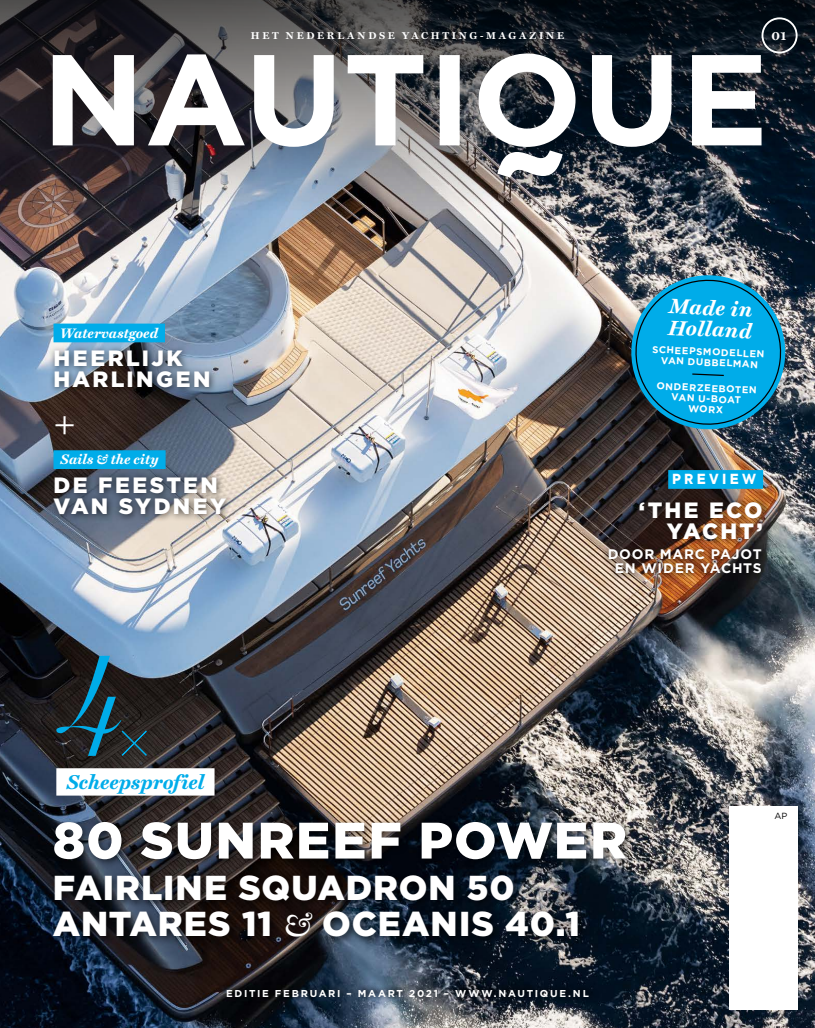
<style>
.page{position:relative;width:815px;height:1028px;background:#fff}
.page>*{position:absolute;margin:0;border:0;box-sizing:border-box;transform-origin:0 0}
.t1{font:900 51.12px "Gotham";letter-spacing:.03em;color:#fff}
.t2{font:italic 37.5px "Miller Text";color:#fff}
.t3{font:900 34.62px/36px "Gotham";letter-spacing:.025em;color:#fff}
.t4{font:900 22.12px/21.2px "Gotham";letter-spacing:.105em;color:#fff}
.t5{font:italic 700 21px/21.2px "Miller Text";color:#fff}
.t6{font:italic 700 20.12px "Miller Text";letter-spacing:.005em;color:#00ace9}
.t7{font:700 16.25px "TT Commons";letter-spacing:.2em;color:#fff}
.t8{font:italic 700 13.88px "Miller Text";letter-spacing:.01em;color:#fff}
.t9{font:700 13.88px/13.9px "Gotham";letter-spacing:.055em;color:#fff;text-align:center}
.t10{font:700 13px "Miller Text";color:#fff}
.t11{font:700 10px "Gotham";letter-spacing:.17em;color:#fff}
.t12{font:700 10px "Miller Text";letter-spacing:.275em;color:#fff}
.t13{font:700 9.88px/10.5px "Gotham";color:#fff;text-align:center}
.t14{font:8.88px "Gotham";color:#000}
.s1{font-family:"Miller Display";font-weight:400;font-style:italic}
</style>
<div class="page">
<img style="left:0;top:228px;width:815px;height:800px">
<img style="left:0;top:0;width:815px;height:228px">
<div style="left:729px;top:806px;width:68px;height:204px;background:#fff"></div>
<div style="left:224px;top:982px;width:375px;height:21px;background:#000;opacity:.6"></div>
<div style="left:761px;top:17px;width:37px;height:36px;border:2px solid #fff;border-radius:50%"></div>
<div style="left:56px;top:768px;width:159px;height:27px;background:#fff"></div>
<svg style="left:53px;top:54px;width:708px;height:93px"></svg>
<svg style="left:497px;top:150px;width:66px;height:27px"></svg>
<div style="left:49px;top:817px;width:586px;height:129px;background:#000;opacity:.6"></div>
<div style="left:52px;top:651px;width:78px;height:114px;background:#000;opacity:.11"></div>
<svg style="left:56px;top:656px;width:92px;height:100px;background:#233943"></svg>
<div style="left:54px;top:323px;width:111px;height:19px;background:#00ace9"></div>
<div style="left:49px;top:345px;width:168px;height:51px;background:#000;opacity:.68"></div>
<div style="left:54px;top:450px;width:112px;height:19px;background:#00ace9"></div>
<div style="left:49px;top:471px;width:185px;height:51px;background:#000;opacity:.68"></div>
<div style="left:668px;top:470px;width:95px;height:19px;background:#00ace9"></div>
<div style="left:637px;top:495px;width:135px;height:51px;background:#000;opacity:.6"></div>
<div style="left:601px;top:543px;width:166px;height:38px;background:#000;opacity:.64"></div>
<svg style="left:627px;top:271px;width:163px;height:163px;background:#1b90ba"></svg>
<p class="t12" style="left:251px;top:30px;width:315px">HET NEDERLANDSE YACHTING-MAGAZINE</p>
<p class="t10" style="left:772px;top:28px;width:16px">01</p>
<p class="t8" style="left:61px;top:324px;width:99px">Watervastgoed</p>
<p class="t4" style="left:54px;top:347px;width:159px">HEERLIJK<br>HARLINGEN</p>
<p class="t2" style="left:53px;top:400px;width:23px">+</p>
<p class="t5" style="left:670px;top:295px;width:85px;rotate:3deg">Made in<br>Holland</p>
<p class="t13" style="left:653px;top:343px;width:114px;rotate:3deg">SCHEEPSMODELLEN<br>VAN DUBBELMAN</p>
<p class="t13" style="left:657px;top:380px;width:102px;rotate:3deg">ONDERZEEBOTEN<br>VAN U-BOAT<br>WORX</p>
<p class="t8" style="left:61px;top:451px;width:99px">Sails &amp; the city</p>
<p class="t4" style="left:54px;top:474px;width:174px">DE FEESTEN<br>VAN SYDNEY</p>
<p class="t7" style="left:672px;top:470px;width:86px">PREVIEW</p>
<p class="t4" style="left:639px;top:499px;width:125px;text-align:right">‘THE ECO<br>YACHT’</p>
<p class="t9" style="left:608px;top:547px;width:156px">DOOR MARC PAJOT<br>EN WIDER YACHTS</p>
<p class="t6" style="left:67px;top:769px;width:139px">Scheepsprofiel</p>
<p class="t1" style="left:53px;top:805px;width:576px">80 SUNREEF POWER</p>
<p class="t3" style="left:53px;top:869px;width:529px">FAIRLINE SQUADRON 50<br>ANTARES 11 <span class="s1">&amp;</span> OCEANIS 40.1</p>
<p class="t11" style="left:226px;top:986px;width:364px">EDITIE FEBRUARI – MAART 2021 – WWW.NAUTIQUE.NL</p>
<p class="t14" style="left:774px;top:810px;width:14px">AP</p>
</div>
